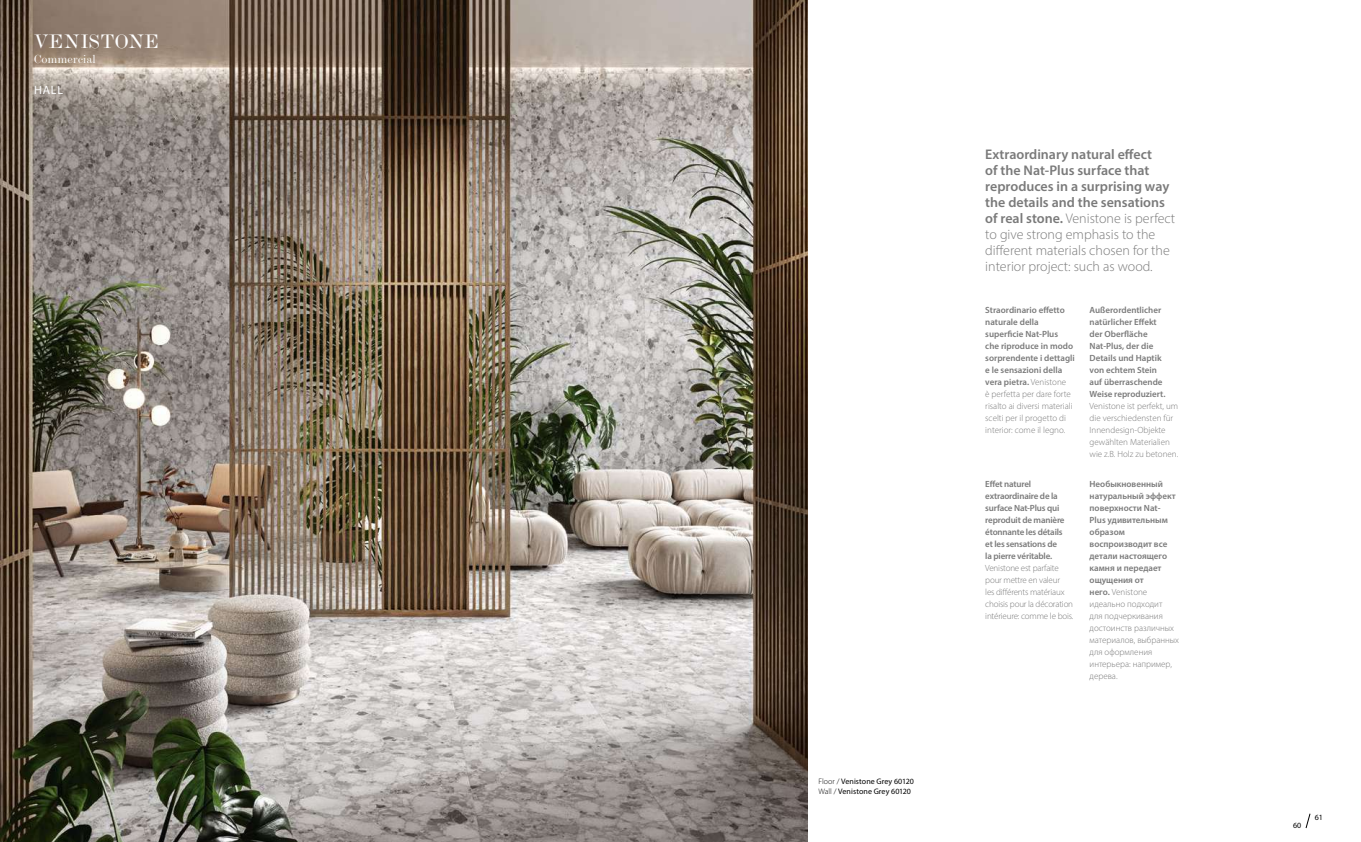
<style>
.page{position:relative;width:1361px;height:842px;background:#fff}
.page>*{position:absolute;margin:0;border:0;box-sizing:border-box;transform-origin:0 0}
.t1{font:20px "Baron MT Modern Text";color:#fff}
.t2{font:600 14px/16px "Myriad Pro";color:#7a7a7a}
.t3{font:12px "Baron MT Modern Text";color:#fff}
.t4{font:12px "Myriad Pro";color:#fff}
.t5{font:600 9px/12px "Myriad Pro";color:#7a7a7a}
.t6{font:300 9px/12px "Myriad Pro";letter-spacing:-.015em;color:#7a7a7a}
.t7{font:600 9px/12px "Myriad Pro";letter-spacing:-.02em;color:#7a7a7a}
.t8{font:8px/10px "Myriad Pro";letter-spacing:.005em;color:#000}
.s1{font-weight:300}
</style>
<div class="page">
<img style="left:0;top:0;width:807px;height:842px">
<svg style="left:1305px;top:813px;width:5px;height:16px"></svg>
<h1 class="t1" style="left:34px;top:30px;width:126px">VENISTONE</h1>
<h3 class="t3" style="left:34px;top:51px;width:63px">Commercial</h3>
<h3 class="t4" style="left:34px;top:83px;width:31px">HALL</h3>
<p class="t8" style="left:818px;top:776px;width:97px"><span class="s1">Floor /</span> Venistone Grey 60120<br><span class="s1">Wall /</span> Venistone Grey 60120</p>
<p class="t2" style="left:985px;top:146px;width:191px">Extraordinary natural effect<br>of the Nat-Plus surface that reproduces in a surprising way the details and the sensations of real stone. <span class="s1">Venistone is perfect to give strong emphasis to the different materials chosen for the interior project: such as wood.</span></p>
<p class="t5" style="left:985px;top:304px;width:91px">Straordinario effetto naturale della superficie Nat-Plus<br>che riproduce in modo sorprendente i dettagli e le sensazioni della vera pietra. <span class="s1">Venistone<br>è perfetta per dare forte risalto ai diversi materiali scelti per il progetto di interior: come il legno.</span></p>
<p class="t5" style="left:1089px;top:304px;width:77px">Außerordentlicher natürlicher Effekt der Oberfläche<br>Nat-Plus, der die<br>Details und Haptik von echtem Stein auf überraschende<br>Weise reproduziert.</p>
<p class="t6" style="left:1089px;top:400px;width:90px">Venistone ist perfekt, um die verschiedensten für<br>Innendesign-Objekte gewählten Materialien wie z.B. Holz zu betonen.</p>
<p class="t7" style="left:985px;top:478px;width:81px">Effet naturel extraordinaire de la surface Nat-Plus qui reproduit de manière étonnante les détails et les sensations de la pierre véritable.</p>
<p class="t6" style="left:985px;top:562px;width:90px">Venistone est parfaite pour mettre en valeur<br>les différents matériaux choisis pour la décoration intérieure: comme le bois.</p>
<p class="t5" style="left:1089px;top:478px;width:91px">Необыкновенный натуральный эффект поверхности Nat-<br>Plus удивительным образом воспроизводит все детали настоящего камня и передает ощущения от<br>него. <span class="s1">Venistone идеально подходит<br>для подчеркивания достоинств различных материалов, выбранных для оформления интерьера: например, дерева.</span></p>
<p class="t8" style="left:1293px;top:820px;width:10px">60</p>
<p class="t8" style="left:1314px;top:812px;width:10px">61</p>
</div>
